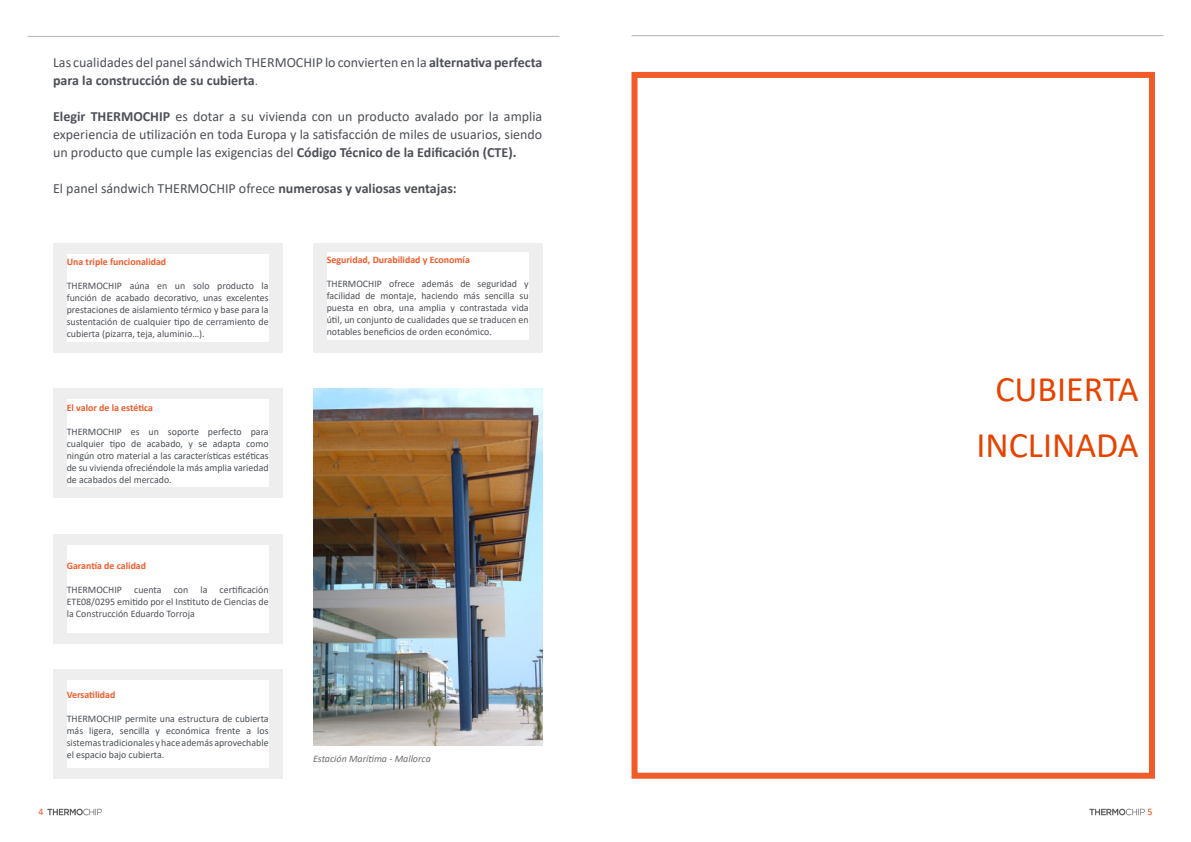
<style>
.page{position:relative;width:1191px;height:842px;background:#fff}
.page>*{position:absolute;margin:0;border:0;box-sizing:border-box;transform-origin:0 0}
.t1{font:36px "Calibri";color:#e74300}
.t2{font:14px/18px "Calibri";color:#4d5056}
.t3{font:10px/12px "Calibri";color:#4d5056;text-align:justify}
.t4{font:10px/12px "Calibri";color:#4b5156;text-align:justify}
.t5{font:700 10px "Calibri";color:#f15b2a}
.t6{font:italic 10px "Calibri";color:#6c6d70}
.t7{font:10px "Calibri";color:#f15b2a}
.t8{font:10px "Calibri";color:#e74300}
.s1{font-weight:700}
.s2{font-weight:300}
</style>
<div class="page">
<hr style="left:27px;top:36px;width:532px;height:1px;background:#b4b2b2">
<hr style="left:631px;top:35px;width:532px;height:1px;background:#b4b2b2">
<img style="left:47px;top:808px;width:55px;height:8px">
<img style="left:1089px;top:808px;width:56px;height:8px">
<div style="left:313px;top:243px;width:229px;height:109px;background:#eeeeef"></div>
<div style="left:53px;top:669px;width:229px;height:110px;background:#eeeeef"></div>
<div style="left:53px;top:243px;width:229px;height:109px;background:#eeeeef"></div>
<div style="left:67px;top:254px;width:202px;height:87px;background:#fff"></div>
<div style="left:53px;top:389px;width:229px;height:109px;background:#eeeeef"></div>
<div style="left:67px;top:400px;width:202px;height:87px;background:#fff"></div>
<div style="left:53px;top:534px;width:229px;height:110px;background:#eeeeef"></div>
<div style="left:67px;top:546px;width:202px;height:87px;background:#fff"></div>
<div style="left:67px;top:680px;width:202px;height:87px;background:#fff"></div>
<div style="left:327px;top:252px;width:201px;height:87px;background:#fff"></div>
<img style="left:313px;top:389px;width:229px;height:357px">
<div style="left:631px;top:72px;width:524px;height:707px;border:6px solid #f15b2a"></div>
<p class="t2" style="left:53px;top:53px;width:491px">Las cualidades del panel sándwich THERMOCHIP lo convierten en la <span class="s1">alternativa perfecta para la construcción de su cubierta</span><span class="s2">.</span></p>
<p class="t2" style="left:53px;top:107px;width:491px;text-align:justify"><span class="s1">Elegir THERMOCHIP</span> es dotar a su vivienda con un producto avalado por la amplia experiencia de utilización en toda Europa y la satisfacción de miles de usuarios, siendo un producto que cumple las exigencias del <span class="s1">Código Técnico de la Edificación (CTE).</span></p>
<p class="t2" style="left:53px;top:179px;width:405px">El panel sándwich THERMOCHIP ofrece <span class="s1">numerosas y valiosas ventajas:</span></p>
<p class="t5" style="left:67px;top:255px;width:101px">Una triple funcionalidad</p>
<p class="t3" style="left:67px;top:280px;width:203px">THERMOCHIP aúna en un solo producto la función de acabado decorativo, unas excelentes prestaciones de aislamiento térmico y base para la sustentación de cualquier tipo de cerramiento de cubierta (pizarra, teja, aluminio…).</p>
<p class="t5" style="left:67px;top:401px;width:88px">El valor de la estética</p>
<p class="t4" style="left:67px;top:426px;width:203px">THERMOCHIP es un soporte perfecto para cualquier tipo de acabado, y se adapta como ningún otro material a las características estéticas de su vivienda ofreciéndole la más amplia variedad de acabados del mercado.</p>
<p class="t5" style="left:67px;top:559px;width:81px">Garantía de calidad</p>
<p class="t3" style="left:67px;top:583px;width:203px">THERMOCHIP cuenta con la certificación ETE08/0295 emitido por el Instituto de Ciencias de la Construcción Eduardo Torroja</p>
<p class="t5" style="left:67px;top:687px;width:50px">Versatilidad</p>
<p class="t4" style="left:67px;top:712px;width:203px">THERMOCHIP permite una estructura de cubierta más ligera, sencilla y económica frente a los sistemas tradicionales y hace además aprovechable el espacio bajo cubierta.</p>
<p class="t5" style="left:327px;top:253px;width:145px">Seguridad, Durabilidad y Economía</p>
<p class="t3" style="left:327px;top:278px;width:203px">THERMOCHIP ofrece además de seguridad y facilidad de montaje, haciendo más sencilla su puesta en obra, una amplia y contrastada vida útil, un conjunto de cualidades que se traducen en notables beneficios de orden económico.</p>
<p class="t6" style="left:313px;top:752px;width:119px">Estación Marítima - Mallorca</p>
<p class="t1" style="left:995px;top:364px;width:145px">CUBIERTA</p>
<p class="t1" style="left:976px;top:420px;width:164px">INCLINADA</p>
<p class="t7" style="left:38px;top:804px;width:7px">4</p>
<p class="t8" style="left:1147px;top:804px;width:7px">5</p>
</div>
